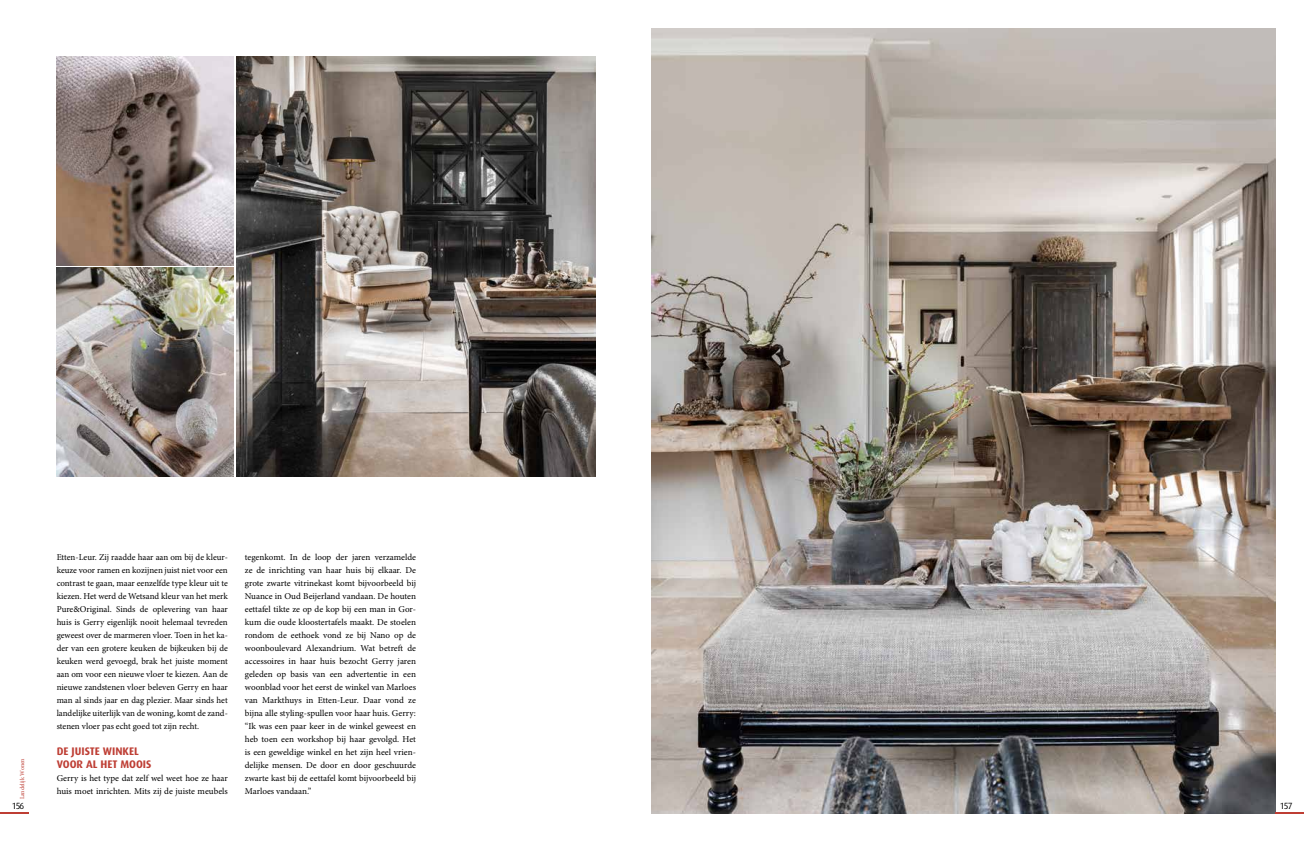
<style>
.page{position:relative;width:1304px;height:842px;background:#fff}
.page>*{position:absolute;margin:0;border:0;box-sizing:border-box;transform-origin:0 0}
.t1{font:700 11px/13px "Dax";color:#be3e34}
.t2{font:9px/13px "Minion Pro";letter-spacing:-.005em;color:#000;text-align:justify}
.t3{font:9px "Dax";letter-spacing:-.1em;color:#000}
.t4{font:6px "Minion Pro";letter-spacing:-.005em;color:#be3e34}
</style>
<div class="page">
<img style="left:652px;top:28px;width:624px;height:786px">
<img style="left:57px;top:57px;width:177px;height:208px">
<img style="left:57px;top:268px;width:177px;height:208px">
<img style="left:237px;top:57px;width:358px;height:419px">
<hr style="left:1276px;top:812px;width:28px;height:2px;background:#be3e34">
<hr style="left:0;top:812px;width:28px;height:2px;background:#be3e34">
<p class="t4" style="left:18px;top:799px;width:43px;rotate:-90deg">Landelijk Wonen</p>
<p class="t2" style="left:57px;top:550px;width:173px">Etten-Leur. Zij raadde haar aan om bij de kleur&shy;keuze voor ramen en kozijnen juist niet voor een contrast te gaan, maar eenzelfde type kleur uit te kiezen. Het werd de Wetsand kleur van het merk Pure&amp;Original. Sinds de oplevering van haar huis is Gerry eigenlijk nooit helemaal tevreden geweest over de marmeren vloer. Toen in het ka&shy;der van een grotere keuken de bijkeuken bij de keuken werd gevoegd, brak het juiste moment aan om voor een nieuwe vloer te kiezen. Aan de nieuwe zandstenen vloer beleven Gerry en haar man al sinds jaar en dag plezier. Maar sinds het landelijke uiterlijk van de woning, komt de zand&shy;stenen vloer pas echt goed tot zijn recht.</p>
<p class="t1" style="left:57px;top:744px;width:96px">DE JUISTE WINKEL<br>VOOR AL HET MOOIS</p>
<p class="t2" style="left:57px;top:771px;width:173px">Gerry is het type dat zelf wel weet hoe ze haar huis moet inrichten. Mits zij de juiste meubels</p>
<p class="t2" style="left:245px;top:550px;width:173px">tegenkomt. In de loop der jaren verzamelde ze de inrichting van haar huis bij elkaar. De grote zwarte vitrinekast komt bijvoorbeeld bij Nuance in Oud Beijerland vandaan. De houten eettafel tikte ze op de kop bij een man in Gor&shy;kum die oude kloostertafels maakt. De stoelen rondom de eethoek vond ze bij Nano op de woonboulevard Alexandrium. Wat betreft de accessoires in haar huis bezocht Gerry jaren geleden op basis van een advertentie in een woonblad voor het eerst de winkel van Marloes van Markthuys in Etten-Leur. Daar vond ze bijna alle styling-spullen voor haar huis. Gerry: “Ik was een paar keer in de winkel geweest en heb toen een workshop bij haar gevolgd. Het is een geweldige winkel en het zijn heel vrien&shy;delijke mensen. De door en door geschuurde zwarte kast bij de eettafel komt bijvoorbeeld bij Marloes vandaan.”</p>
<p class="t3" style="left:12px;top:801px;width:14px">156</p>
<p class="t3" style="left:1280px;top:801px;width:14px">157</p>
</div>
